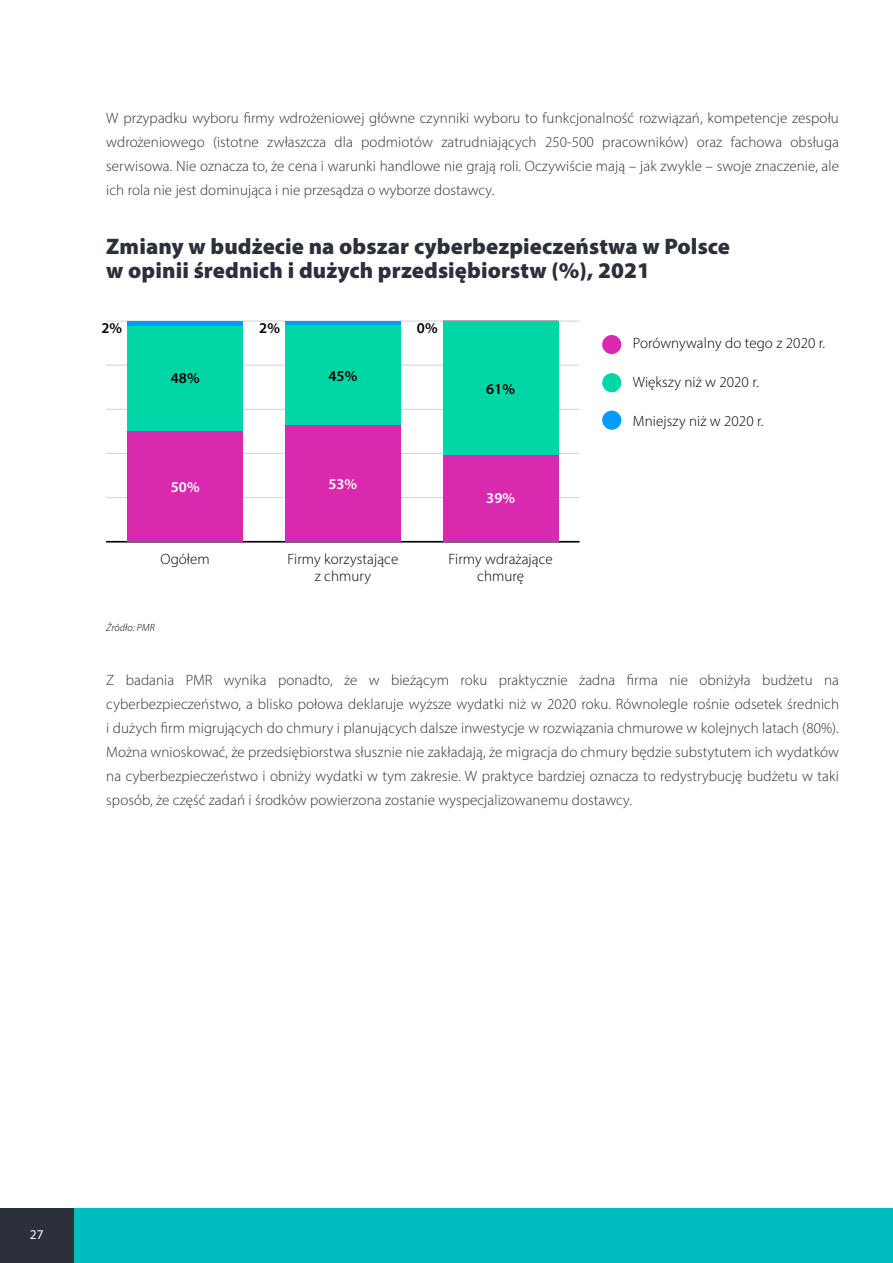
<style>
.page{position:relative;width:893px;height:1263px;background:#fff}
.page>*{position:absolute;margin:0;border:0;box-sizing:border-box;transform-origin:0 0}
.t1{font:900 22.5px/24px "Myriad Pro";letter-spacing:.005em;color:#2b303a}
.t2{font:300 15px/24px "Myriad Pro";letter-spacing:.005em;color:#2b303a;text-align:justify}
.t3{font:300 15px/16.5px "Myriad Pro";letter-spacing:.005em;color:#000;text-align:center}
.t4{font:600 15px "Myriad Pro";color:#000}
.t5{font:600 15px "Myriad Pro";color:#fff}
.t6{font:13.5px "Myriad Pro";color:#fff}
.t7{font:italic 300 10.5px "Myriad Pro";letter-spacing:.005em;color:#000}
</style>
<div class="page">
<div style="left:0;top:1208px;width:893px;height:55px;background:#00bec0"></div>
<div style="left:0;top:1208px;width:74px;height:55px;background:#2b303a"></div>
<hr style="left:106px;top:541px;width:473px;height:1px;background:#000">
<hr style="left:106px;top:497px;width:473px;height:1px;background:#dadada">
<hr style="left:106px;top:453px;width:473px;height:1px;background:#dadada">
<hr style="left:106px;top:409px;width:473px;height:1px;background:#dadada">
<hr style="left:106px;top:365px;width:473px;height:1px;background:#dadada">
<hr style="left:106px;top:320px;width:473px;height:2px;background:#dadada">
<div style="left:128px;top:321px;width:115px;height:5px;background:#009cff"></div>
<div style="left:285px;top:321px;width:115px;height:5px;background:#009cff"></div>
<div style="left:128px;top:326px;width:115px;height:105px;background:#00d6a6"></div>
<div style="left:285px;top:326px;width:115px;height:99px;background:#00d6a6"></div>
<div style="left:443px;top:321px;width:115px;height:135px;background:#00d6a6"></div>
<div style="left:128px;top:431px;width:115px;height:110px;background:#d929ae"></div>
<div style="left:285px;top:425px;width:115px;height:116px;background:#d929ae"></div>
<div style="left:443px;top:455px;width:115px;height:86px;background:#d929ae"></div>
<div style="left:602px;top:335px;width:19px;height:19px;background:#d929ae;border-radius:50%"></div>
<div style="left:602px;top:373px;width:19px;height:19px;background:#00d6a6;border-radius:50%"></div>
<div style="left:602px;top:411px;width:19px;height:19px;background:#009cff;border-radius:50%"></div>
<p class="t2" style="left:106px;top:105px;width:734px">W przypadku wyboru firmy wdrożeniowej główne czynniki wyboru to funkcjonalność rozwiązań, kompetencje zespołu wdrożeniowego (istotne zwłaszcza dla podmiotów zatrudniających 250-500 pracowników) oraz fachowa obsługa serwisowa. Nie oznacza to, że cena i warunki handlowe nie grają roli. Oczywiście mają – jak zwykle – swoje znaczenie, ale ich rola nie jest dominująca i nie przesądza o wyborze dostawcy.</p>
<h1 class="t1" style="left:106px;top:233px;width:625px">Zmiany w budżecie na obszar cyberbezpieczeństwa w Polsce w opinii średnich i dużych przedsiębiorstw (%), 2021</h1>
<p class="t4" style="left:102px;top:318px;width:22px">2%</p>
<p class="t4" style="left:259px;top:318px;width:22px">2%</p>
<p class="t4" style="left:417px;top:318px;width:22px">0%</p>
<p class="t4" style="left:328px;top:366px;width:30px">45%</p>
<p class="t4" style="left:171px;top:368px;width:30px">48%</p>
<p class="t5" style="left:171px;top:477px;width:30px">50%</p>
<p class="t5" style="left:328px;top:474px;width:30px">53%</p>
<p class="t4" style="left:486px;top:379px;width:30px">61%</p>
<p class="t5" style="left:486px;top:489px;width:30px">39%</p>
<p class="t3" style="left:160px;top:551px;width:51px">Ogółem</p>
<p class="t3" style="left:288px;top:551px;width:112px">Firmy korzystające z chmury</p>
<p class="t3" style="left:449px;top:551px;width:106px">Firmy wdrażające chmurę</p>
<p class="t7" style="left:106px;top:621px;width:50px">Źródło: PMR</p>
<p class="t3" style="left:633px;top:335px;width:194px">Porównywalny do tego z 2020 r.</p>
<p class="t3" style="left:633px;top:374px;width:127px">Większy niż w 2020 r.</p>
<p class="t3" style="left:633px;top:412px;width:132px">Mniejszy niż w 2020 r.</p>
<p class="t2" style="left:106px;top:668px;width:734px">Z badania PMR wynika ponadto, że w bieżącym roku praktycznie żadna firma nie obniżyła budżetu na cyberbezpieczeństwo, a blisko połowa deklaruje wyższe wydatki niż w 2020 roku. Równolegle rośnie odsetek średnich i dużych firm migrujących do chmury i planujących dalsze inwestycje w rozwiązania chmurowe w kolejnych latach (80%).<br>Można wnioskować, że przedsiębiorstwa słusznie nie zakładają, że migracja do chmury będzie substytutem ich wydatków na cyberbezpieczeństwo i obniży wydatki w tym zakresie. W praktyce bardziej oznacza to redystrybucję budżetu w taki sposób, że część zadań i środków powierzona zostanie wyspecjalizowanemu dostawcy.</p>
<p class="t6" style="left:30px;top:1226px;width:15px">27</p>
</div>
